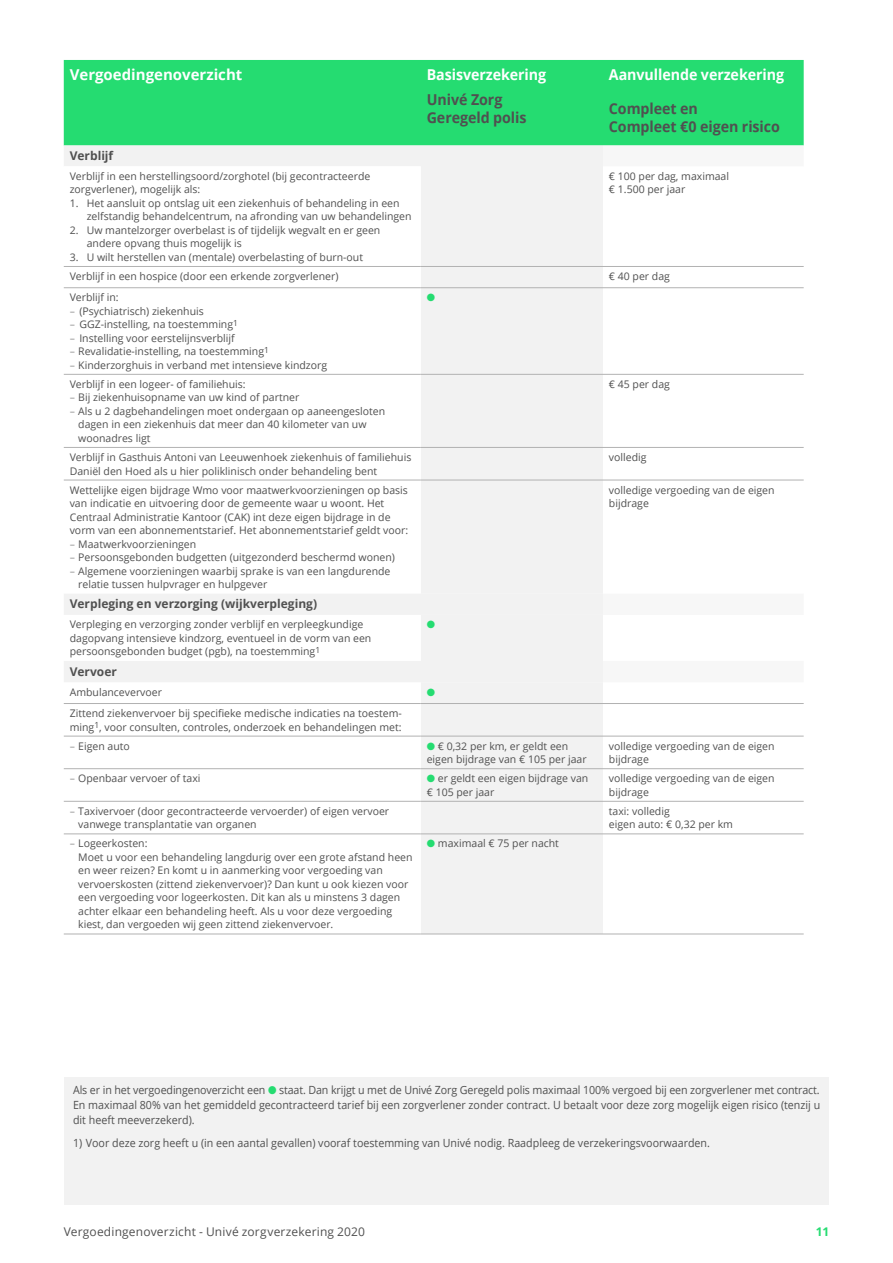
<style>
.page{position:relative;width:893px;height:1263px;background:#fff}
.page>*{position:absolute;margin:0;border:0;box-sizing:border-box;transform-origin:0 0}
.t1{font:700 15px/18px "Open Sans";letter-spacing:-.005em;color:#505050;scale:.95 1}
.t2{font:700 15px "Open Sans";letter-spacing:-.005em;color:#fff;scale:.95 1}
.t3{font:700 15px "Open Sans";letter-spacing:-.005em;color:#fff}
.t4{font:700 12px "Open Sans";color:#505050}
.t5{font:12px "Open Sans";letter-spacing:.015em;color:#505050}
.t6{font:700 12px "Open Sans";color:#25dc71}
.t7{font:11.25px/15px "Open Sans";color:#505050;text-align:justify;scale:.95 1}
.t8{font:10.5px/13.5px "Open Sans";color:#505050}
.t9{font:10.5px "Zapf Dingbats ITC";color:#25dc71}
.s1{font-family:"Graphik";font-weight:300}
.s2{color:#25dc71}
</style>
<div class="page">
<div style="left:64px;top:60px;width:740px;height:85px;background:#25dc71"></div>
<div style="left:64px;top:145px;width:539px;height:788px;background:#f2f2f2"></div>
<svg style="left:603px;top:145px;width:201px;height:335px"></svg>
<svg style="left:64px;top:166px;width:357px;height:767px"></svg>
<svg style="left:64px;top:594px;width:539px;height:88px;fill:#f2f2f2"></svg>
<hr style="left:64px;top:266px;width:357px;height:1px;background:#b2b2b2">
<hr style="left:421px;top:266px;width:182px;height:1px;background:#b2b2b2">
<hr style="left:603px;top:266px;width:201px;height:1px;background:#b2b2b2">
<hr style="left:64px;top:287px;width:357px;height:1px;background:#b2b2b2">
<hr style="left:421px;top:287px;width:182px;height:1px;background:#b2b2b2">
<hr style="left:603px;top:287px;width:201px;height:1px;background:#b2b2b2">
<hr style="left:64px;top:374px;width:357px;height:1px;background:#b2b2b2">
<hr style="left:421px;top:374px;width:182px;height:1px;background:#b2b2b2">
<hr style="left:603px;top:374px;width:201px;height:1px;background:#b2b2b2">
<hr style="left:64px;top:447px;width:357px;height:1px;background:#b2b2b2">
<hr style="left:421px;top:447px;width:182px;height:1px;background:#b2b2b2">
<hr style="left:603px;top:447px;width:201px;height:1px;background:#b2b2b2">
<hr style="left:64px;top:480px;width:357px;height:1px;background:#b2b2b2">
<hr style="left:421px;top:480px;width:182px;height:1px;background:#b2b2b2">
<hr style="left:603px;top:480px;width:201px;height:1px;background:#b2b2b2">
<hr style="left:64px;top:703px;width:357px;height:1px;background:#b2b2b2">
<hr style="left:421px;top:703px;width:182px;height:1px;background:#b2b2b2">
<hr style="left:603px;top:703px;width:201px;height:1px;background:#b2b2b2">
<hr style="left:64px;top:736px;width:357px;height:1px;background:#b2b2b2">
<hr style="left:421px;top:736px;width:182px;height:1px;background:#b2b2b2">
<hr style="left:603px;top:736px;width:201px;height:1px;background:#b2b2b2">
<hr style="left:64px;top:768px;width:357px;height:1px;background:#b2b2b2">
<hr style="left:421px;top:768px;width:182px;height:1px;background:#b2b2b2">
<hr style="left:603px;top:768px;width:201px;height:1px;background:#b2b2b2">
<hr style="left:64px;top:801px;width:357px;height:1px;background:#b2b2b2">
<hr style="left:421px;top:801px;width:182px;height:1px;background:#b2b2b2">
<hr style="left:603px;top:801px;width:201px;height:1px;background:#b2b2b2">
<hr style="left:64px;top:833px;width:357px;height:1px;background:#b2b2b2">
<hr style="left:421px;top:833px;width:182px;height:1px;background:#b2b2b2">
<hr style="left:603px;top:833px;width:201px;height:1px;background:#b2b2b2">
<hr style="left:64px;top:933px;width:357px;height:1px;background:#b2b2b2">
<hr style="left:421px;top:933px;width:182px;height:1px;background:#b2b2b2">
<hr style="left:603px;top:933px;width:201px;height:1px;background:#b2b2b2">
<div style="left:65px;top:1077px;width:764px;height:127px;background:#f2f2f2"></div>
<h1 class="t3" style="left:70px;top:64px;width:174px">Vergoedingenoverzicht</h1>
<h1 class="t2" style="left:427px;top:64px;width:127px">Basisverzekering</h1>
<h1 class="t2" style="left:609px;top:64px;width:186px">Aanvullende verzekering</h1>
<h1 class="t1" style="left:427px;top:90px;width:107px">Univé Zorg<br>Geregeld polis</h1>
<h1 class="t1" style="left:609px;top:99px;width:182px">Compleet en<br>Compleet €0 eigen risico</h1>
<p class="t4" style="left:70px;top:147px;width:45px">Verblijf</p>
<p class="t8" style="left:70px;top:169px;width:302px">Verblijf in een herstellingsoord/zorghotel (bij gecontracteerde zorgverlener), mogelijk als:</p>
<p class="t8" style="left:87px;top:196px;width:326px;text-indent:-17px">1. Het aansluit op ontslag uit een ziekenhuis of behandeling in een zelfstandig behandelcentrum, na afronding van uw behandelingen</p>
<p class="t8" style="left:87px;top:223px;width:295px;text-indent:-17px">2. Uw mantelzorger overbelast is of tijdelijk wegvalt en er geen andere opvang thuis mogelijk is</p>
<p class="t8" style="left:70px;top:250px;width:295px">3. U wilt herstellen van (mentale) overbelasting of burn-out</p>
<p class="t8" style="left:609px;top:169px;width:122px">€ 100 per dag, maximaal € 1.500 per jaar</p>
<p class="t8" style="left:70px;top:269px;width:270px">Verblijf in een hospice (door een erkende zorgverlener)</p>
<p class="t8" style="left:609px;top:269px;width:63px">€ 40 per dag</p>
<p class="t8" style="left:70px;top:290px;width:51px">Verblijf in:</p>
<p class="t8" style="left:70px;top:304px;width:136px"><span class="s1">–</span> (Psychiatrisch) ziekenhuis</p>
<p class="t8" style="left:70px;top:317px;width:170px"><span class="s1">–</span> GGZ-instelling, na toestemming<sup>1</sup></p>
<p class="t8" style="left:70px;top:331px;width:166px"><span class="s1">–</span> Instelling voor eerstelijnsverblijf</p>
<p class="t8" style="left:70px;top:344px;width:201px"><span class="s1">–</span> Revalidatie-instelling, na toestemming<sup>1</sup></p>
<p class="t8" style="left:70px;top:358px;width:259px"><span class="s1">–</span> Kinderzorghuis in verband met intensieve kindzorg</p>
<p class="t9" style="left:427px;top:293px;width:10px">●</p>
<p class="t8" style="left:70px;top:377px;width:177px">Verblijf in een logeer- of familiehuis:</p>
<p class="t8" style="left:70px;top:391px;width:231px"><span class="s1">–</span> Bij ziekenhuisopname van uw kind of partner</p>
<p class="t8" style="left:78px;top:404px;width:308px;text-indent:-9px"><span class="s1">–</span> Als u 2 dagbehandelingen moet ondergaan op aaneengesloten dagen in een ziekenhuis dat meer dan 40 kilometer van uw woonadres ligt</p>
<p class="t8" style="left:609px;top:377px;width:63px">€ 45 per dag</p>
<p class="t8" style="left:70px;top:450px;width:343px">Verblijf in Gasthuis Antoni van Leeuwenhoek ziekenhuis of familiehuis<br>Daniël den Hoed als u hier poliklinisch onder behandeling bent</p>
<p class="t8" style="left:609px;top:450px;width:39px">volledig</p>
<p class="t8" style="left:70px;top:483px;width:340px">Wettelijke eigen bijdrage Wmo voor maatwerkvoorzieningen op basis van indicatie en uitvoering door de gemeente waar u woont. Het Centraal Administratie Kantoor (CAK) int deze eigen bijdrage in de vorm van een abonnementstarief. Het abonnementstarief geldt voor:</p>
<p class="t8" style="left:70px;top:537px;width:128px"><span class="s1">–</span> Maatwerkvoorzieningen</p>
<p class="t8" style="left:70px;top:550px;width:327px"><span class="s1">–</span> Persoonsgebonden budgetten (uitgezonderd beschermd wonen)</p>
<p class="t8" style="left:78px;top:564px;width:314px;text-indent:-9px"><span class="s1">–</span> Algemene voorzieningen waarbij sprake is van een langdurende relatie tussen hulpvrager en hulpgever</p>
<p class="t8" style="left:609px;top:483px;width:167px">volledige vergoeding van de eigen bijdrage</p>
<p class="t4" style="left:70px;top:595px;width:249px">Verpleging en verzorging (wijkverpleging)</p>
<p class="t8" style="left:70px;top:618px;width:303px">Verpleging en verzorging zonder verblijf en verpleegkundige dagopvang intensieve kindzorg, eventueel in de vorm van een persoonsgebonden budget (pgb), na toestemming<sup>1</sup></p>
<p class="t9" style="left:427px;top:620px;width:10px">●</p>
<p class="t4" style="left:70px;top:663px;width:49px">Vervoer</p>
<p class="t8" style="left:70px;top:685px;width:94px">Ambulancevervoer</p>
<p class="t9" style="left:427px;top:687px;width:10px">●</p>
<p class="t8" style="left:70px;top:706px;width:334px">Zittend ziekenvervoer bij specifieke medische indicaties na toestem&shy;ming<sup>1</sup>, voor consulten, controles, onderzoek en behandelingen met:</p>
<p class="t8" style="left:70px;top:739px;width:62px"><span class="s1">–</span> Eigen auto</p>
<p class="t8" style="left:427px;top:739px;width:161px"><span class="s2">●</span> € 0,32 per km, er geldt een eigen bijdrage van € 105 per jaar</p>
<p class="t8" style="left:609px;top:739px;width:167px">volledige vergoeding van de eigen bijdrage</p>
<p class="t8" style="left:70px;top:771px;width:132px"><span class="s1">–</span> Openbaar vervoer of taxi</p>
<p class="t8" style="left:427px;top:771px;width:163px"><span class="s2">●</span> er geldt een eigen bijdrage van € 105 per jaar</p>
<p class="t8" style="left:609px;top:771px;width:167px">volledige vergoeding van de eigen bijdrage</p>
<p class="t8" style="left:78px;top:804px;width:312px;text-indent:-9px"><span class="s1">–</span> Taxivervoer (door gecontracteerde vervoerder) of eigen vervoer vanwege transplantatie van organen</p>
<p class="t8" style="left:609px;top:804px;width:126px">taxi: volledig<br>eigen auto: € 0,32 per km</p>
<p class="t8" style="left:78px;top:837px;width:336px;text-indent:-9px"><span class="s1">–</span> Logeerkosten:<br>Moet u voor een behandeling langdurig over een grote afstand heen en weer reizen? En komt u in aanmerking voor vergoeding van vervoerskosten (zittend ziekenvervoer)? Dan kunt u ook kiezen voor een vergoeding voor logeerkosten. Dit kan als u minstens 3 dagen achter elkaar een behandeling heeft. Als u voor deze vergoeding kiest, dan vergoeden wij geen zittend ziekenvervoer.</p>
<p class="t8" style="left:427px;top:837px;width:134px"><span class="s2">●</span> maximaal € 75 per nacht</p>
<p class="t7" style="left:73px;top:1082px;width:788px">Als er in het vergoedingenoverzicht een <span class="s2">●</span> staat. Dan krijgt u met de Univé Zorg Geregeld polis maximaal 100% vergoed bij een zorgverlener met contract.<br>En maximaal 80% van het gemiddeld gecontracteerd tarief bij een zorgverlener zonder contract. U betaalt voor deze zorg mogelijk eigen risico (tenzij u dit heeft meeverzekerd).</p>
<p class="t7" style="left:73px;top:1135px;width:672px">1) Voor deze zorg heeft u (in een aantal gevallen) vooraf toestemming van Univé nodig. Raadpleeg de verzekeringsvoorwaarden.</p>
<p class="t5" style="left:64px;top:1224px;width:303px">Vergoedingenoverzicht - Univé zorgverzekering 2020</p>
<p class="t6" style="left:816px;top:1223px;width:15px">11</p>
</div>
